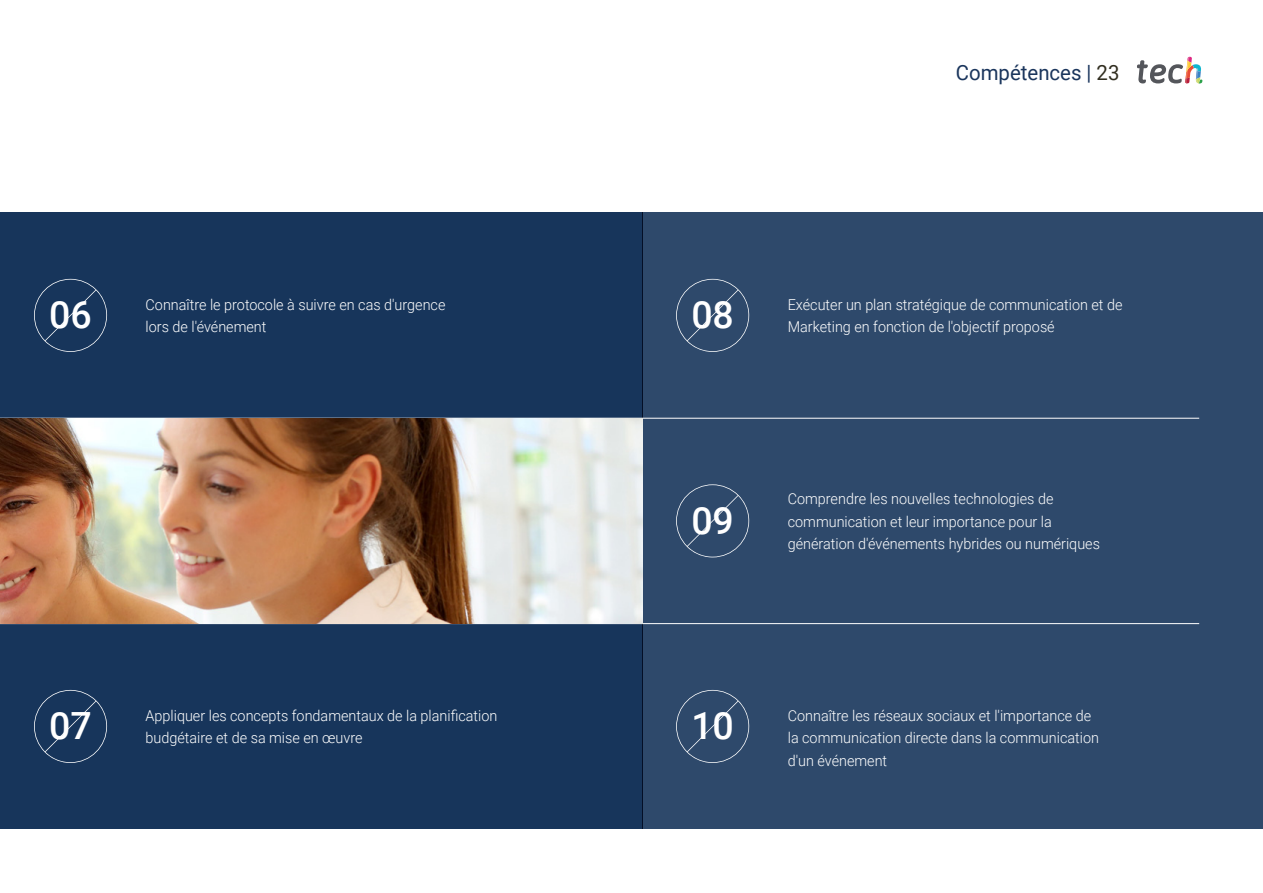
<style>
.page{position:relative;width:1263px;height:893px;background:#fff}
.page>*{position:absolute;margin:0;border:0;box-sizing:border-box;transform-origin:0 0}
.t1{font:500 37.5px "Roboto";color:#fff}
.t2{font:21px "Roboto";color:#1a355c}
.t3{font:300 15px/22.5px "Roboto";color:#fff;scale:.96 1}
.s1{color:#312e20}
</style>
<div class="page">
<svg style="left:1137px;top:57px;width:65px;height:27px"></svg>
<div style="left:0;top:213px;width:642px;height:616px;background:#17355b"></div>
<div style="left:642px;top:213px;width:621px;height:616px;background:#2e496b"></div>
<svg style="left:676px;top:279px;width:73px;height:73px"></svg>
<svg style="left:676px;top:484px;width:73px;height:73px"></svg>
<svg style="left:676px;top:690px;width:73px;height:73px"></svg>
<svg style="left:34px;top:279px;width:73px;height:73px"></svg>
<svg style="left:34px;top:690px;width:73px;height:73px"></svg>
<hr style="left:0;top:418px;width:1199px;height:1px;background:#fff">
<hr style="left:0;top:623px;width:1199px;height:1px;background:#fff">
<img style="left:0;top:418px;width:642px;height:206px">
<h1 class="t1" style="left:49px;top:288px;width:44px">06</h1>
<p class="t3" style="left:146px;top:293px;width:314px">Connaître le protocole à suivre en cas d'urgence</p>
<p class="t3" style="left:146px;top:315px;width:127px">lors de l'événement</p>
<h1 class="t1" style="left:49px;top:699px;width:44px">07</h1>
<p class="t3" style="left:146px;top:704px;width:368px">Appliquer les concepts fondamentaux de la planification budgétaire et de sa mise en œuvre</p>
<h2 class="t2" style="left:956px;top:57px;width:165px">Compétences | <span class="s1">23</span></h2>
<h1 class="t1" style="left:691px;top:288px;width:44px">08</h1>
<p class="t3" style="left:788px;top:293px;width:350px">Exécuter un plan stratégique de communication et de</p>
<p class="t3" style="left:788px;top:315px;width:280px">Marketing en fonction de l'objectif proposé</p>
<h1 class="t1" style="left:691px;top:494px;width:44px">09</h1>
<p class="t3" style="left:788px;top:487px;width:327px">Comprendre les nouvelles technologies de communication et leur importance pour la génération d'événements hybrides ou numériques</p>
<h1 class="t1" style="left:691px;top:699px;width:44px">10</h1>
<p class="t3" style="left:788px;top:704px;width:326px">Connaître les réseaux sociaux et l'importance de la communication directe dans la communication d'un événement</p>
</div>
